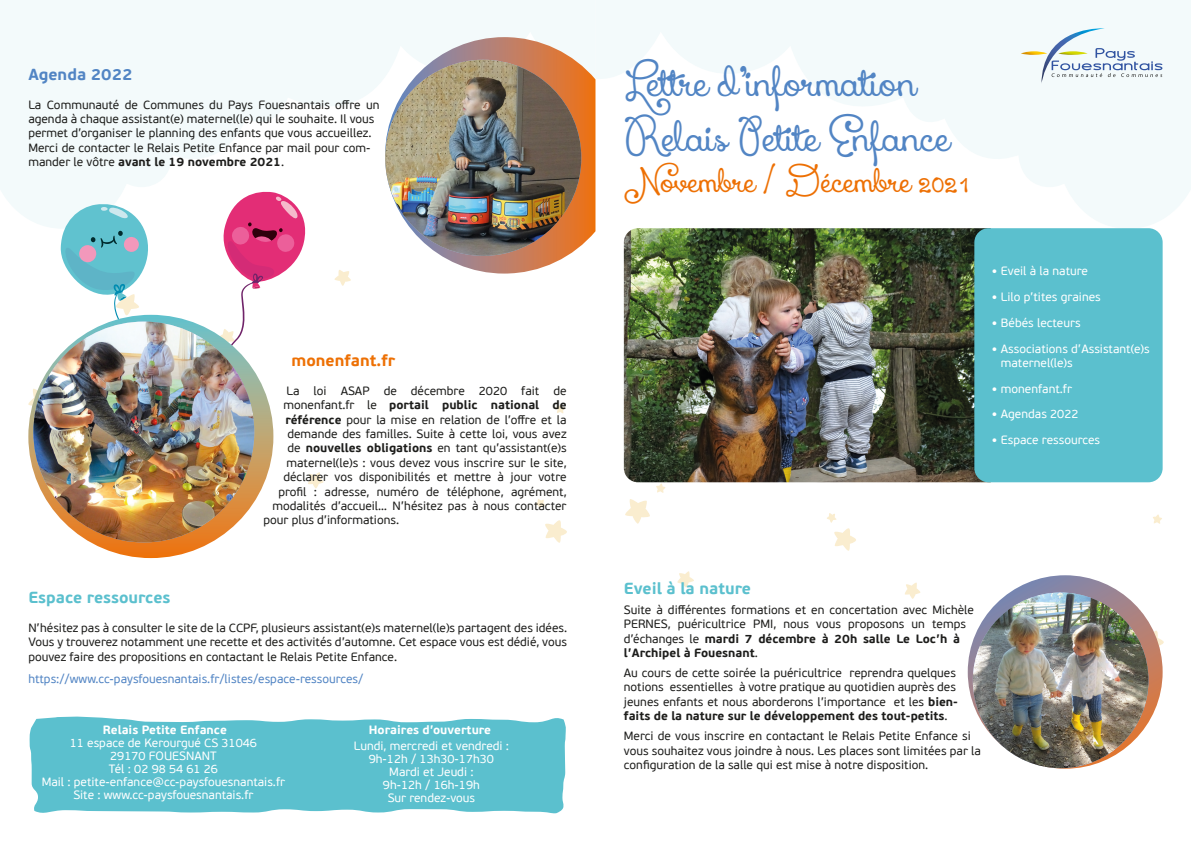
<style>
.page{position:relative;width:1191px;height:842px;background:#fff}
.page>*{position:absolute;margin:0;border:0;box-sizing:border-box;transform-origin:0 0}
.t1{font:36px/55px "Xiomara";color:#5285c4}
.t2{font:28px "Xiomara";color:#ed7004}
.t3{font:700 16px "PF Beau Sans Pro";color:#5bc0ce}
.t4{font:700 16px "PF Beau Sans Pro";color:#ed7004}
.t5{font:700 16px "PF Beau Sans Pro";color:#5285c4}
.t6{font:12px/14.4px "PF Beau Sans Pro";color:#1d1d1b}
.t7{font:12px/13px "PF Beau Sans Pro";color:#fff;text-align:center}
.t8{font:12px "PF Beau Sans Pro";color:#5285c4}
.t9{font:700 12px "PF Beau Sans Pro";color:#fff}
.t10{font:700 12px "PF Beau Sans Pro";color:#1d1d1b}
.s1{font-weight:700}
.s2{font-weight:400}
.s3{font-family:"Futura";font-weight:300;font-stretch:condensed;font-size:10px}
</style>
<div class="page">
<svg style="left:625px;top:499px;width:25px;height:25px"></svg>
<svg style="left:677px;top:571px;width:17px;height:16px"></svg>
<svg style="left:905px;top:582px;width:15px;height:17px"></svg>
<svg style="left:656px;top:483px;width:9px;height:10px"></svg>
<svg style="left:1153px;top:514px;width:9px;height:10px"></svg>
<svg style="left:827px;top:513px;width:29px;height:38px"></svg>
<svg style="left:0;top:0;width:595px;height:219px;fill:#f3fafb"></svg>
<svg style="left:595px;top:0;width:596px;height:229px;fill:#f3fafb"></svg>
<svg style="left:308px;top:472px;width:16px;height:16px"></svg>
<svg style="left:334px;top:270px;width:17px;height:16px"></svg>
<svg style="left:535px;top:499px;width:10px;height:10px"></svg>
<svg style="left:556px;top:404px;width:9px;height:10px"></svg>
<svg style="left:545px;top:520px;width:22px;height:23px"></svg>
<svg style="left:29px;top:716px;width:537px;height:98px;background:#68c5d1"></svg>
<svg style="left:1020px;top:28px;width:142px;height:56px"></svg>
<img style="left:624px;top:228px;width:360px;height:254px">
<div style="left:974px;top:228px;width:188px;height:254px;background:#5bc0ce;border-radius:14px"></div>
<svg style="left:385px;top:37px;width:210px;height:237px"></svg>
<img style="left:385px;top:60px;width:196px;height:196px;border-radius:98px">
<svg style="left:967px;top:575px;width:197px;height:194px"></svg>
<img style="left:972px;top:592px;width:176px;height:176px;border-radius:88px">
<svg style="left:164px;top:190px;width:147px;height:250px"></svg>
<svg style="left:28px;top:201px;width:124px;height:114px"></svg>
<svg style="left:28px;top:315px;width:245px;height:243px"></svg>
<img style="left:33px;top:322px;width:221px;height:220px;border-radius:110px">
<h3 class="t5" style="left:28px;top:65px;width:106px">Agenda 2022</h3>
<p class="t6" style="left:28px;top:98px;width:353px">La Communauté de Communes du Pays Fouesnantais offre un agenda à chaque assistant(e) maternel(le) qui le souhaite. Il vous permet d’organiser le planning des enfants que vous accueillez.<br>Merci de contacter le Relais Petite Enfance par mail pour com&shy;mander le vôtre <span class="s1">avant le 19 novembre 2021</span>.</p>
<h3 class="t4" style="left:291px;top:351px;width:105px">monenfant.fr</h3>
<p class="t6" style="left:286px;top:384px;width:282px">La loi ASAP de décembre 2020 fait de</p>
<p class="t10" style="left:283px;top:397px;width:285px"><span class="s2">monenfant.fr le</span> portail public national de</p>
<p class="t6" style="left:285px;top:412px;width:283px"><span class="s1">référence</span> pour la mise en relation de l’offre et la</p>
<p class="t6" style="left:287px;top:427px;width:281px">demande des familles. Suite à cette loi, vous avez</p>
<p class="t6" style="left:287px;top:441px;width:281px">de <span class="s1">nouvelles obligations</span> en tant qu’assistant(e)s</p>
<p class="t6" style="left:286px;top:456px;width:282px">maternel(le)s : vous devez vous inscrire sur le site,</p>
<p class="t6" style="left:283px;top:470px;width:284px">déclarer vos disponibilités et mettre à jour votre</p>
<p class="t6" style="left:278px;top:484px;width:290px">profil : adresse, numéro de téléphone, agrément,</p>
<p class="t6" style="left:272px;top:499px;width:296px">modalités d’accueil… N’hésitez pas à nous contacter</p>
<p class="t6" style="left:263px;top:513px;width:137px">pour plus d’informations.</p>
<h3 class="t3" style="left:28px;top:588px;width:144px">Espace ressources</h3>
<p class="t6" style="left:28px;top:621px;width:540px;text-align:justify">N’hésitez pas à consulter le site de la CCPF, plusieurs assistant(e)s maternel(le)s partagent des idées.<br>Vous y trouverez notamment une recette et des activités d’automne. Cet espace vous est dédié, vous pouvez faire des propositions en contactant le Relais Petite Enfance.</p>
<p class="t8" style="left:28px;top:672px;width:336px">https://www.cc-paysfouesnantais.fr/listes/espace-ressources/</p>
<p class="t9" style="left:103px;top:722px;width:125px">Relais Petite Enfance</p>
<p class="t7" style="left:42px;top:737px;width:245px">11 espace de Kerourgué CS 31046<br>29170 FOUESNANT<br>Tél : 02 98 54 61 26<br>Mail : petite-enfance@cc-paysfouesnantais.fr<br>Site : www.cc-paysfouesnantais.fr</p>
<p class="t9" style="left:369px;top:722px;width:124px">Horaires d’ouverture</p>
<p class="t7" style="left:354px;top:739px;width:157px">Lundi, mercredi et vendredi :<br>9h-12h / 13h30-17h30<br>Mardi et Jeudi :<br>9h-12h / 16h-19h<br>Sur rendez-vous</p>
<h1 class="t1" style="left:624px;top:56px;width:328px">Lettre d’information<br>Relais Petite Enfance</h1>
<h2 class="t2" style="left:624px;top:166px;width:348px">Novembre / Décembre 2021</h2>
<p class="t7" style="left:992px;top:265px;width:97px"><span class="s3">•</span> Eveil à la nature</p>
<p class="t7" style="left:992px;top:291px;width:110px"><span class="s3">•</span> Lilo p’tites graines</p>
<p class="t7" style="left:992px;top:316px;width:90px"><span class="s3">•</span> Bébés lecteurs</p>
<p class="t7" style="left:1000px;top:341px;width:150px;line-height:14.4px;text-align:left;text-indent:-9px"><span class="s3">•</span> Associations d’Assistant(e)s maternel(le)s</p>
<p class="t7" style="left:992px;top:382px;width:81px"><span class="s3">•</span> monenfant.fr</p>
<p class="t7" style="left:992px;top:408px;width:88px"><span class="s3">•</span> Agendas 2022</p>
<p class="t7" style="left:992px;top:434px;width:109px"><span class="s3">•</span> Espace ressources</p>
<h3 class="t3" style="left:624px;top:578px;width:129px">Eveil à la nature</h3>
<p class="t6" style="left:624px;top:603px;width:352px">Suite à différentes formations et en concertation avec Michèle PERNES, puéricultrice PMI, nous vous proposons un temps d’échanges le <span class="s1">mardi 7 décembre à 20h salle Le Loc’h à l’Archipel à Fouesnant</span>.</p>
<p class="t6" style="left:624px;top:666px;width:335px">Au cours de cette soirée la puéricultrice reprendra quelques notions essentielles à votre pratique au quotidien auprès des jeunes enfants et nous aborderons l’importance et les <span class="s1">bien&shy;faits de la nature sur le développement des tout-petits</span>.</p>
<p class="t6" style="left:624px;top:729px;width:359px">Merci de vous inscrire en contactant le Relais Petite Enfance si vous souhaitez vous joindre à nous. Les places sont limitées par la configuration de la salle qui est mise à notre disposition.</p>
</div>
